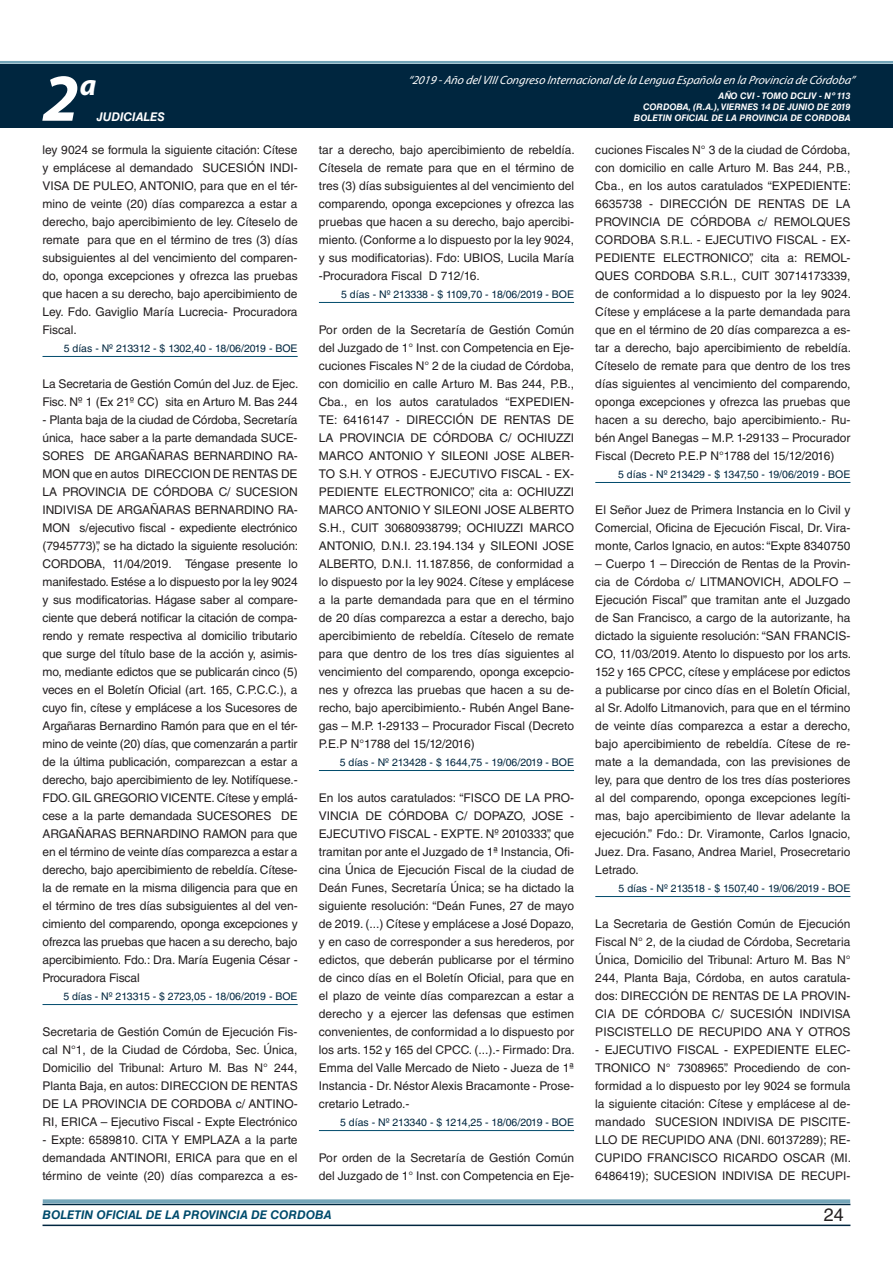
<style>
.page{position:relative;width:893px;height:1263px;background:#fff}
.page>*{position:absolute;margin:0;border:0;box-sizing:border-box;transform-origin:0 0}
.t1{font:italic 700 67.5px "Myriad Pro";color:#fff}
.t2{font:italic 700 30px "Myriad Pro";color:#fff}
.t3{font:18px "Helvetica LT Std";color:#231f20}
.t4{font:12px/18px "Helvetica LT Std";color:#231f20;text-align:justify}
.t5{font:italic 12px "Myriad Pro";color:#fff}
.t6{font:italic 700 12px "Helvetica LT Std";color:#004b6c}
.t7{font:italic 700 12px "Helvetica LT Std";color:#fff}
.t8{font:10.5px "Helvetica LT Std";color:#00263f}
.t9{font:italic 700 9px/10.8px "Helvetica LT Std";color:#fff;text-align:right}
</style>
<div class="page">
<div style="left:0;top:61px;width:893px;height:6px;background:#fff;opacity:.75"></div>
<div style="left:0;top:64px;width:893px;height:64px;background:#00263f"></div>
<hr style="left:43px;top:1224px;width:807px;height:2px;background:#00263f">
<div style="left:42px;top:1198px;width:809px;height:8px;background:#fff;opacity:.75"></div>
<hr style="left:43px;top:356px;width:255px;height:1px;background:#004b6c">
<hr style="left:43px;top:1004px;width:255px;height:1px;background:#004b6c">
<hr style="left:319px;top:302px;width:255px;height:1px;background:#004b6c">
<hr style="left:319px;top:770px;width:255px;height:1px;background:#004b6c">
<hr style="left:319px;top:1130px;width:255px;height:1px;background:#004b6c">
<hr style="left:595px;top:482px;width:255px;height:1px;background:#004b6c">
<hr style="left:595px;top:896px;width:255px;height:1px;background:#004b6c">
<h2 class="t2" style="left:80px;top:66px;width:18px">a</h2>
<p class="t5" style="left:408px;top:72px;width:448px">“2019 -Año delVIIICongreso Internacionalde la Lengua Esp añola en la Provincia de Córdoba”</p>
<h1 class="t1" style="left:43px;top:54px;width:38px">2</h1>
<p class="t9" style="left:643px;top:91px;width:209px">AÑO CVI - TOMO DCLIV - Nº 113<br>CORDOBA, (R.A.), VIERNES 14 DE JUNIO DE 2019</p>
<p class="t7" style="left:97px;top:110px;width:70px">JUDICIALES</p>
<p class="t9" style="left:634px;top:112px;width:218px">BOLETIN OFICIAL DE LA PROVINCIA DE CORDOBA</p>
<p class="t4" style="left:43px;top:141px;width:257px">ley 9024 se formula la siguiente citación: Cítese y emplácese al demandado SUCESIÓN INDI-VISA DE PULEO, ANTONIO, para que en el tér&shy;mino de veinte (20) días comparezca a estar a derecho, bajo apercibimiento de ley. Cíteselo de remate para que en el término de tres (3) días subsiguientes al del vencimiento del comparen&shy;do, oponga excepciones y ofrezca las pruebas que hacen a su derecho, bajo apercibimiento de Ley. Fdo. Gaviglio María Lucrecia- Procuradora Fiscal.</p>
<p class="t8" style="left:64px;top:342px;width:235px">5 días - Nº 213312 - $ 1302,40 - 18/06/2019 - BOE</p>
<p class="t4" style="left:43px;top:375px;width:257px">La Secretaria de Gestión Común del Juz. de Ejec.<br>Fisc. Nº 1 (Ex 21º CC) sita en Arturo M. Bas 244</p>
<p class="t4" style="left:43px;top:411px;width:257px">- Planta baja de la ciudad de Córdoba, Secretaría única, hace saber a la parte demandada SUCE-SORES DE ARGAÑARAS BERNARDINO RA-MON que en autos DIRECCION DE RENTAS DE LA PROVINCIA DE CÓRDOBA C/ SUCESION INDIVISA DE ARGAÑARAS BERNARDINO RA-MON s/ejecutivo fiscal - expediente electrónico (7945773)”, se ha dictado la siguiente resolución:<br>CORDOBA, 11/04/2019. Téngase presente lo manifestado. Estése a lo dispuesto por la ley 9024 y sus modificatorias. Hágase saber al compare&shy;ciente que deberá notificar la citación de compa&shy;rendo y remate respectiva al domicilio tributario que surge del título base de la acción y, asimis&shy;mo, mediante edictos que se publicarán cinco (5) veces en el Boletín Oficial (art. 165, C.P.C.C.), a cuyo fin, cítese y emplácese a los Sucesores de Argañaras Bernardino Ramón para que en el tér&shy;mino de veinte (20) días, que comenzarán a partir de la última publicación, comparezcan a estar a derecho, bajo apercibimiento de ley. Notifíquese.- FDO. GIL GREGORIO VICENTE. Cítese y emplá&shy;cese a la parte demandada SUCESORES DE ARGAÑARAS BERNARDINO RAMON para que en el término de veinte días comparezca a estar a derecho, bajo apercibimiento de rebeldía. Cítese&shy;la de remate en la misma diligencia para que en el término de tres días subsiguientes al del ven&shy;cimiento del comparendo, oponga excepciones y ofrezca las pruebas que hacen a su derecho, bajo apercibimiento. Fdo.: Dra. María Eugenia César - Procuradora Fiscal</p>
<p class="t8" style="left:63px;top:990px;width:236px">5 días - Nº 213315 - $ 2723,05 - 18/06/2019 - BOE</p>
<p class="t4" style="left:43px;top:1023px;width:257px">Secretaria de Gestión Común de Ejecución Fis&shy;cal N°1, de la Ciudad de Córdoba, Sec. Única, Domicilio del Tribunal: Arturo M. Bas N° 244, Planta Baja, en autos: DIRECCION DE RENTAS DE LA PROVINCIA DE CORDOBA c/ ANTINO-RI, ERICA – Ejecutivo Fiscal - Expte Electrónico</p>
<p class="t4" style="left:43px;top:1131px;width:257px">- Expte: 6589810. CITA Y EMPLAZA a la parte demandada ANTINORI, ERICA para que en el término de veinte (20) días comparezca a es-</p>
<p class="t4" style="left:319px;top:141px;width:257px">tar a derecho, bajo apercibimiento de rebeldía.<br>Cítesela de remate para que en el término de tres (3) días subsiguientes al del vencimiento del comparendo, oponga excepciones y ofrezca las pruebas que hacen a su derecho, bajo apercibi&shy;miento. (Conforme a lo dispuesto por la ley 9024, y sus modificatorias). Fdo: UBIOS, Lucila María -Procuradora Fiscal D 712/16.</p>
<p class="t8" style="left:341px;top:288px;width:234px">5 días - Nº 213338 - $ 1109,70 - 18/06/2019 - BOE</p>
<p class="t4" style="left:319px;top:321px;width:257px">Por orden de la Secretaría de Gestión Común del Juzgado de 1° Inst. con Competencia en Eje&shy;cuciones Fiscales N° 2 de la ciudad de Córdoba, con domicilio en calle Arturo M. Bas 244, P.B., Cba., en los autos caratulados “EXPEDIEN-TE: 6416147 - DIRECCIÓN DE RENTAS DE LA PROVINCIA DE CÓRDOBA C/ OCHIUZZI MARCO ANTONIO Y SILEONI JOSE ALBER-TO S.H. Y OTROS - EJECUTIVO FISCAL - EX-PEDIENTE ELECTRONICO”, cita a: OCHIUZZI MARCO ANTONIO Y SILEONI JOSE ALBERTO S.H., CUIT 30680938799; OCHIUZZI MARCO ANTONIO, D.N.I. 23.194.134 y SILEONI JOSE ALBERTO, D.N.I. 11.187.856, de conformidad a lo dispuesto por la ley 9024. Cítese y emplácese a la parte demandada para que en el término de 20 días comparezca a estar a derecho, bajo apercibimiento de rebeldía. Cíteselo de remate para que dentro de los tres días siguientes al vencimiento del comparendo, oponga excepcio&shy;nes y ofrezca las pruebas que hacen a su de&shy;recho, bajo apercibimiento.- Rubén Angel Bane&shy;gas – M.P. 1-29133 – Procurador Fiscal (Decreto P.E.P N°1788 del 15/12/2016)</p>
<p class="t8" style="left:340px;top:756px;width:236px">5 días - Nº 213428 - $ 1644,75 - 19/06/2019 - BOE</p>
<p class="t4" style="left:319px;top:789px;width:257px">En los autos caratulados: “FISCO DE LA PRO-VINCIA DE CÓRDOBA C/ DOPAZO, JOSE - EJECUTIVO FISCAL - EXPTE. Nº 2010333”, que tramitan por ante el Juzgado de 1ª Instancia, Ofi&shy;cina Única de Ejecución Fiscal de la ciudad de Deán Funes, Secretaría Única; se ha dictado la siguiente resolución: “Deán Funes, 27 de mayo de 2019. (...) Cítese y emplácese a José Dopazo, y en caso de corresponder a sus herederos, por edictos, que deberán publicarse por el término de cinco días en el Boletín Oficial, para que en el plazo de veinte días comparezcan a estar a derecho y a ejercer las defensas que estimen convenientes, de conformidad a lo dispuesto por los arts. 152 y 165 del CPCC. (...).- Firmado: Dra.<br>Emma del Valle Mercado de Nieto - Jueza de 1ª Instancia - Dr. Néstor Alexis Bracamonte - Prose&shy;cretario Letrado.-</p>
<p class="t8" style="left:340px;top:1116px;width:235px">5 días - Nº 213340 - $ 1214,25 - 18/06/2019 - BOE</p>
<p class="t4" style="left:319px;top:1149px;width:257px">Por orden de la Secretaría de Gestión Común del Juzgado de 1° Inst. con Competencia en Eje-</p>
<p class="t4" style="left:595px;top:141px;width:257px">cuciones Fiscales N° 3 de la ciudad de Córdoba, con domicilio en calle Arturo M. Bas 244, P.B., Cba., en los autos caratulados “EXPEDIENTE:<br>6635738 - DIRECCIÓN DE RENTAS DE LA PROVINCIA DE CÓRDOBA c/ REMOLQUES CORDOBA S.R.L. - EJECUTIVO FISCAL - EX-PEDIENTE ELECTRONICO”, cita a: REMOL-QUES CORDOBA S.R.L., CUIT 30714173339, de conformidad a lo dispuesto por la ley 9024.<br>Cítese y emplácese a la parte demandada para que en el término de 20 días comparezca a es&shy;tar a derecho, bajo apercibimiento de rebeldía.<br>Cíteselo de remate para que dentro de los tres días siguientes al vencimiento del comparendo, oponga excepciones y ofrezca las pruebas que hacen a su derecho, bajo apercibimiento.- Ru&shy;bén Angel Banegas – M.P. 1-29133 – Procurador Fiscal (Decreto P.E.P N°1788 del 15/12/2016)</p>
<p class="t8" style="left:618px;top:468px;width:234px">5 días - Nº 213429 - $ 1347,50 - 19/06/2019 - BOE</p>
<p class="t4" style="left:595px;top:501px;width:257px">El Señor Juez de Primera Instancia en lo Civil y Comercial, Oficina de Ejecución Fiscal, Dr. Vira&shy;monte, Carlos Ignacio, en autos: “Expte 8340750</p>
<p class="t4" style="left:595px;top:555px;width:257px">– Cuerpo 1 – Dirección de Rentas de la Provin&shy;cia de Córdoba c/ LITMANOVICH, ADOLFO – Ejecución Fiscal” que tramitan ante el Juzgado de San Francisco, a cargo de la autorizante, ha dictado la siguiente resolución: “SAN FRANCIS-CO, 11/03/2019. Atento lo dispuesto por los arts.<br>152 y 165 CPCC, cítese y emplácese por edictos a publicarse por cinco días en el Boletín Oficial, al Sr. Adolfo Litmanovich, para que en el término de veinte días comparezca a estar a derecho, bajo apercibimiento de rebeldía. Cítese de re&shy;mate a la demandada, con las previsiones de ley, para que dentro de los tres días posteriores al del comparendo, oponga excepciones legíti&shy;mas, bajo apercibimiento de llevar adelante la ejecución.” Fdo.: Dr. Viramonte, Carlos Ignacio, Juez. Dra. Fasano, Andrea Mariel, Prosecretario Letrado.</p>
<p class="t8" style="left:619px;top:882px;width:233px">5 días - Nº 213518 - $ 1507,40 - 19/06/2019 - BOE</p>
<p class="t4" style="left:595px;top:915px;width:257px">La Secretaria de Gestión Común de Ejecución Fiscal N° 2, de la ciudad de Córdoba, Secretaria Única, Domicilio del Tribunal: Arturo M. Bas N° 244, Planta Baja, Córdoba, en autos caratula&shy;dos: DIRECCIÓN DE RENTAS DE LA PROVIN-CIA DE CÓRDOBA C/ SUCESIÓN INDIVISA PISCISTELLO DE RECUPIDO ANA Y OTROS</p>
<p class="t4" style="left:595px;top:1041px;width:257px">- EJECUTIVO FISCAL - EXPEDIENTE ELEC-TRONICO N° 7308965”. Procediendo de con&shy;formidad a lo dispuesto por ley 9024 se formula la siguiente citación: Cítese y emplácese al de&shy;mandado SUCESION INDIVISA DE PISCITE-LLO DE RECUPIDO ANA (DNI. 60137289); RE-CUPIDO FRANCISCO RICARDO OSCAR (MI.<br>6486419); SUCESION INDIVISA DE RECUPI-</p>
<p class="t6" style="left:43px;top:1208px;width:290px">BOLETIN OFICIAL DE LA PROVINCIA DE CORDOBA</p>
<h3 class="t3" style="left:824px;top:1204px;width:22px">24</h3>
</div>
